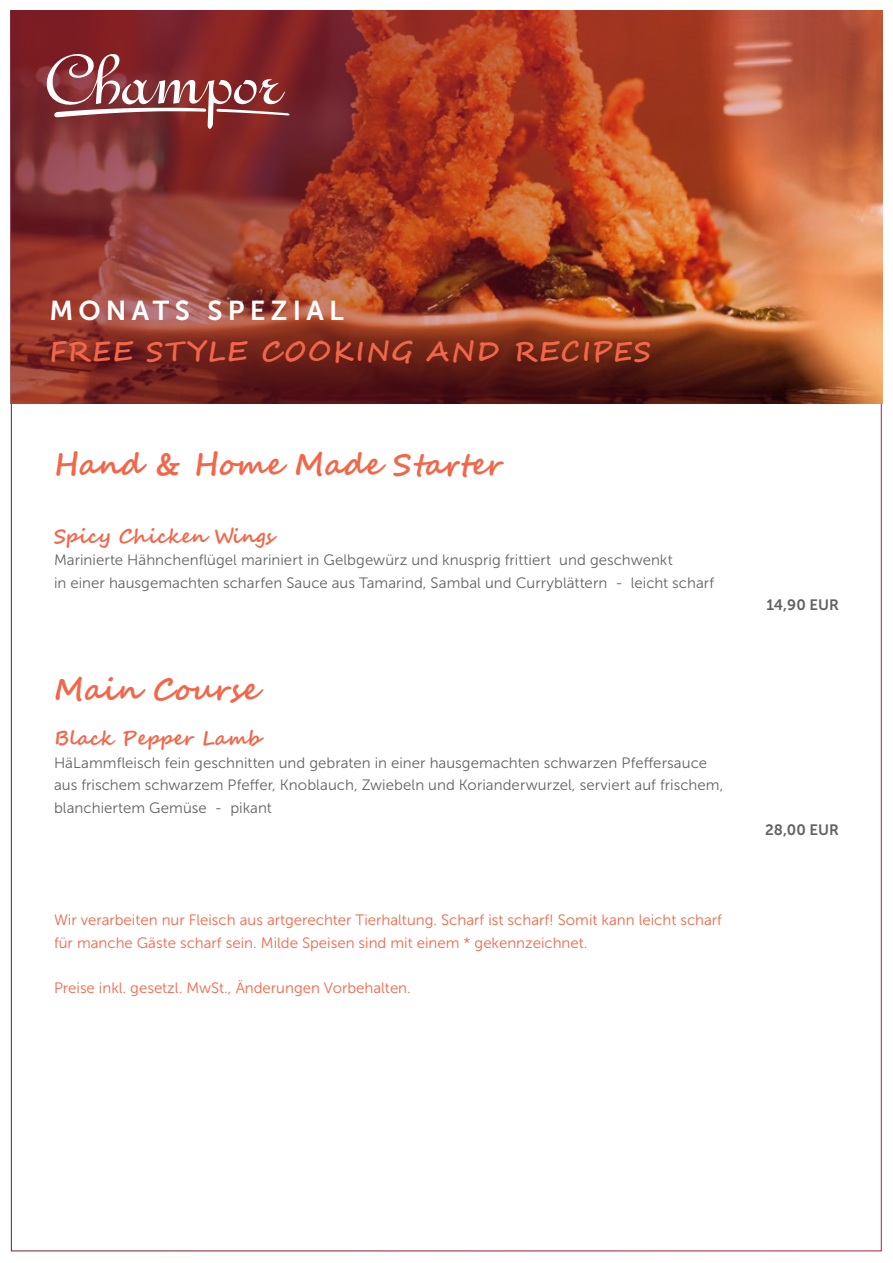
<style>
.page{position:relative;width:893px;height:1263px;background:#fff}
.page>*{position:absolute;margin:0;border:0;box-sizing:border-box;transform-origin:0 0}
.t1{font:700 30px "Segoe Script";color:#f26649}
.t2{font:700 27.3px "Segoe Script";letter-spacing:.055em;color:#f26649}
.t3{font:27.3px "Museo Sans 700";letter-spacing:.195em;color:#fff}
.t4{font:700 19.5px "Segoe Script";color:#f26649}
.t5{font:15px/22.5px "Museo Sans 300";letter-spacing:.005em;color:#646363}
.t6{font:15px/22.5px "Museo Sans 300";color:#f26649}
.t7{font:15px "Museo Sans 700";color:#646363}
</style>
<div class="page">
<img style="left:11px;top:11px;width:871px;height:393px">
<svg style="left:46px;top:54px;width:244px;height:75px;background:#984e50"></svg>
<h2 class="t3" style="left:49px;top:296px;width:296px">MONATS SPEZIAL</h2>
<h2 class="t2" style="left:49px;top:329px;width:603px">FREE STYLE COOKING AND RECIPES</h2>
<h1 class="t1" style="left:54px;top:440px;width:450px">Hand &amp; Home Made Starter</h1>
<h3 class="t4" style="left:54px;top:520px;width:221px">Spicy Chicken Wings</h3>
<p class="t5" style="left:54px;top:549px;width:662px">Marinierte Hähnchenflügel mariniert in Gelbgewürz und knusprig frittiert und geschwenkt<br>in einer hausgemachten scharfen Sauce aus Tamarind, Sambal und Curryblättern - leicht scharf</p>
<h1 class="t1" style="left:54px;top:665px;width:206px">Main Course</h1>
<h3 class="t4" style="left:54px;top:723px;width:208px">Black Pepper Lamb</h3>
<p class="t5" style="left:54px;top:751px;width:671px">HäLammfleisch fein geschnitten und gebraten in einer hausgemachten schwarzen Pfeffersauce aus frischem schwarzem Pfeffer, Knoblauch, Zwiebeln und Korianderwurzel, serviert auf frischem, blanchiertem Gemüse - pikant</p>
<p class="t6" style="left:54px;top:909px;width:670px">Wir verarbeiten nur Fleisch aus artgerechter Tierhaltung. Scharf ist scharf! Somit kann leicht scharf für manche Gäste scharf sein. Milde Speisen sind mit einem * gekennzeichnet.</p>
<p class="t6" style="left:54px;top:976px;width:358px">Preise inkl. gesetzl. MwSt., Änderungen Vorbehalten.</p>
<p class="t7" style="left:766px;top:597px;width:74px">14,90 EUR</p>
<p class="t7" style="left:765px;top:822px;width:75px">28,00 EUR</p>
</div>
